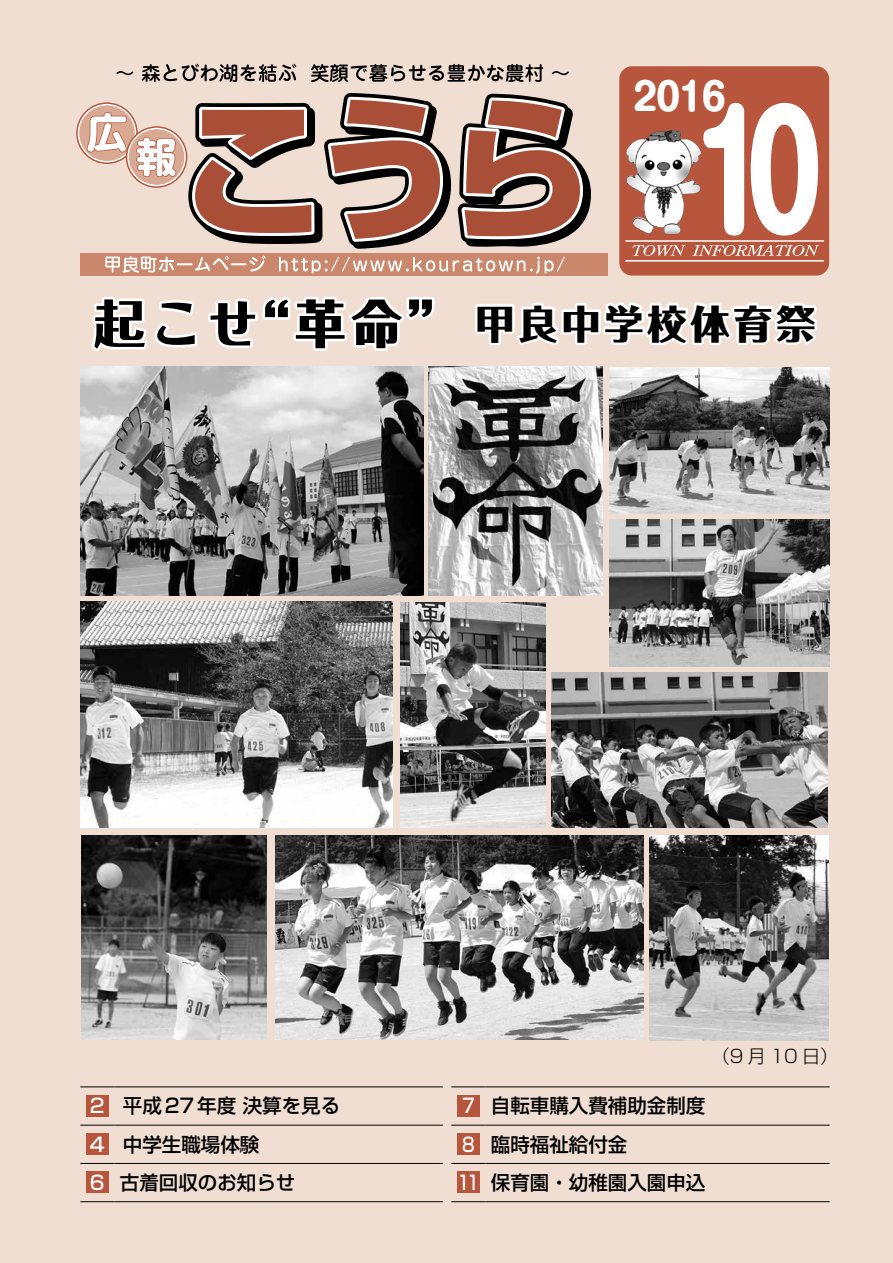
<style>
.page{position:relative;width:893px;height:1263px;background:#f0ded3}
.page>*{position:absolute;margin:0;border:0;box-sizing:border-box;transform-origin:0 0}
.t1{font:700 154.5px "Shin M Go Pro";color:#fff;scale:.77 1}
.t2{font:800 39px "Folk";letter-spacing:.1em;color:#000}
.t3{font:700 37.5px "Shin M Go Pro";color:#fff}
.t4{font:500 19.5px "Shin Go Pro";color:#000}
.t5{font:300 18px "Shin Go Pro";color:#000}
.s1{font-size:51.45px}
.s2{color:#fff}
</style>
<div class="page">
<svg style="left:116px;top:71px;width:17px;height:4px"></svg>
<svg style="left:142px;top:64px;width:154px;height:18px"></svg>
<svg style="left:311px;top:64px;width:232px;height:18px"></svg>
<svg style="left:552px;top:71px;width:17px;height:4px"></svg>
<svg style="left:458px;top:94px;width:133px;height:153px"></svg>
<div style="left:80px;top:253px;width:528px;height:23px;background:#cb876c"></div>
<div style="left:619px;top:66px;width:210px;height:210px;background:#b7563c;border-radius:13px"></div>
<svg style="left:632px;top:245px;width:54px;height:11px"></svg>
<svg style="left:692px;top:245px;width:127px;height:11px"></svg>
<hr style="left:625px;top:240px;width:199px;height:2px;background:#fff">
<hr style="left:625px;top:260px;width:199px;height:2px;background:#fff">
<svg style="left:105px;top:256px;width:161px;height:17px"></svg>
<svg style="left:279px;top:257px;width:286px;height:17px"></svg>
<svg style="left:76px;top:93px;width:375px;height:156px"></svg>
<div style="left:457px;top:1171px;width:23px;height:22px;background:#b7563c"></div>
<div style="left:457px;top:1133px;width:23px;height:21px;background:#b7563c"></div>
<div style="left:457px;top:1094px;width:23px;height:22px;background:#b7563c"></div>
<div style="left:86px;top:1171px;width:23px;height:22px;background:#b7563c"></div>
<div style="left:86px;top:1133px;width:23px;height:21px;background:#b7563c"></div>
<div style="left:86px;top:1094px;width:23px;height:22px;background:#b7563c"></div>
<img style="left:82px;top:836px;width:185px;height:204px">
<img style="left:610px;top:367px;width:219px;height:146px">
<img style="left:275px;top:836px;width:368px;height:204px">
<img style="left:610px;top:520px;width:219px;height:146px">
<img style="left:80px;top:602px;width:312px;height:225px">
<img style="left:400px;top:603px;width:145px;height:224px">
<img style="left:649px;top:836px;width:179px;height:205px">
<img style="left:429px;top:366px;width:174px;height:229px">
<img style="left:80px;top:366px;width:344px;height:229px">
<img style="left:551px;top:673px;width:277px;height:154px">
<img style="left:626px;top:130px;width:58px;height:104px">
<hr style="left:80px;top:1086px;width:34px;height:1px;background:#000">
<hr style="left:114px;top:1086px;width:329px;height:1px;background:#000">
<hr style="left:451px;top:1086px;width:34px;height:1px;background:#000">
<hr style="left:485px;top:1086px;width:345px;height:1px;background:#000">
<hr style="left:80px;top:1125px;width:34px;height:1px;background:#000">
<hr style="left:114px;top:1125px;width:329px;height:1px;background:#000">
<hr style="left:451px;top:1125px;width:34px;height:1px;background:#000">
<hr style="left:485px;top:1125px;width:345px;height:1px;background:#000">
<hr style="left:80px;top:1163px;width:34px;height:1px;background:#000">
<hr style="left:114px;top:1163px;width:329px;height:1px;background:#000">
<hr style="left:451px;top:1163px;width:34px;height:1px;background:#000">
<hr style="left:485px;top:1163px;width:345px;height:1px;background:#000">
<hr style="left:80px;top:1201px;width:34px;height:1px;background:#000">
<hr style="left:114px;top:1201px;width:329px;height:1px;background:#000">
<hr style="left:451px;top:1201px;width:34px;height:1px;background:#000">
<hr style="left:485px;top:1201px;width:345px;height:1px;background:#000">
<svg style="left:92px;top:297px;width:343px;height:54px"></svg>
<svg style="left:475px;top:302px;width:343px;height:43px"></svg>
<h3 class="t3" style="left:633px;top:66px;width:94px">2016</h3>
<h1 class="t1" style="left:692px;top:47px;width:171px">10</h1>
<h2 class="t2" style="left:94px;top:297px;width:723px"><span class="s1">起こせ“革命”</span> 甲良中学校体育祭</h2>
<p class="t4" style="left:90px;top:1090px;width:252px"><span class="s2">2</span> 平成27年度 決算を見る</p>
<p class="t4" style="left:462px;top:1090px;width:245px"><span class="s2">7</span> 自転車購入費補助金制度</p>
<p class="t4" style="left:90px;top:1128px;width:171px"><span class="s2">4</span> 中学生職場体験</p>
<p class="t4" style="left:462px;top:1128px;width:167px"><span class="s2">8</span> 臨時福祉給付金</p>
<p class="t4" style="left:90px;top:1166px;width:207px"><span class="s2">6</span> 古着回収のお知らせ</p>
<p class="t4" style="left:457px;top:1166px;width:250px"><span class="s2">11</span> 保育園・幼稚園入園申込</p>
<p class="t5" style="left:712px;top:1041px;width:128px">（9 月 10 日）</p>
</div>
